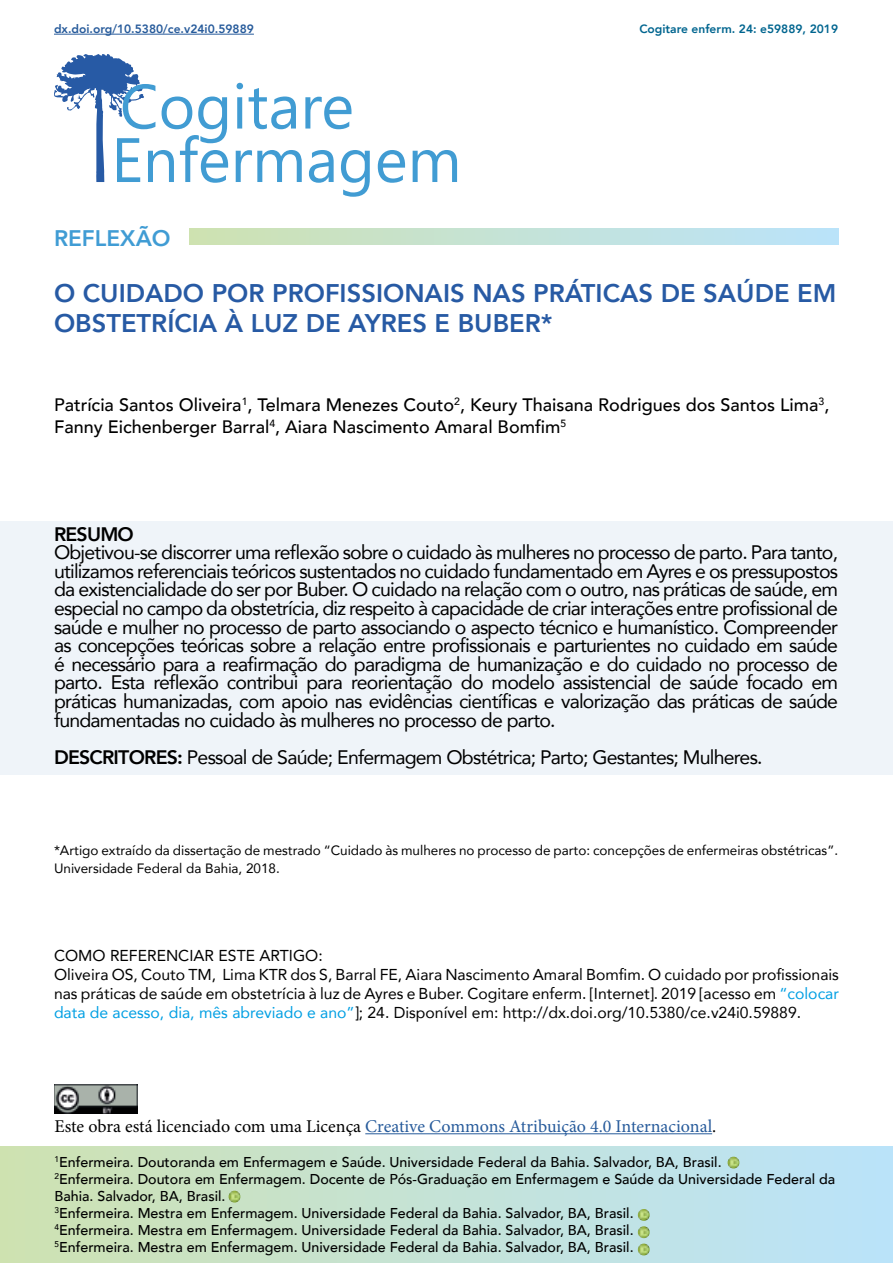
<style>
.page{position:relative;width:893px;height:1263px;background:#fff}
.page>*{position:absolute;margin:0;border:0;box-sizing:border-box;transform-origin:0 0}
.t1{font:800 25.5px/30.6px "Avenir";color:#275aa4}
.t2{font:800 22.5px "Avenir";color:#409cd4}
.t3{font:19.5px/18.6px "Avenir";letter-spacing:-.04em;color:#000;text-align:justify}
.t4{font:800 19.5px "Avenir";letter-spacing:-.04em;color:#000}
.t5{font:500 18px/21.6px "Avenir";color:#000}
.t6{font:18px "Minion Pro";color:#275b9b}
.t7{font:15.75px/18.9px "Avenir";color:#000}
.t8{font:500 14.25px/17.1px "Avenir";color:#000}
.t9{font:13.5px/18.8px "Avenir";color:#000}
.t10{font:800 12px "Avenir";color:#275b9b}
.t11{font:800 12px "Avenir";color:#00658f}
.s1{font-weight:800}
.s2{color:#009fe3}
.s3{color:#000}
</style>
<div class="page">
<svg style="left:236px;top:150px;width:66px;height:32px"></svg>
<svg style="left:309px;top:150px;width:25px;height:33px"></svg>
<svg style="left:341px;top:150px;width:29px;height:47px"></svg>
<svg style="left:378px;top:150px;width:27px;height:33px"></svg>
<svg style="left:413px;top:150px;width:44px;height:32px"></svg>
<svg style="left:54px;top:54px;width:174px;height:129px"></svg>
<svg style="left:237px;top:83px;width:6px;height:46px"></svg>
<svg style="left:249px;top:88px;width:47px;height:41px"></svg>
<svg style="left:305px;top:97px;width:46px;height:32px"></svg>
<div style="left:190px;top:228px;width:649px;height:17px;background:linear-gradient(to right,#cee2b2,#bae3fb)"></div>
<div style="left:0;top:521px;width:893px;height:254px;background:#eff4f9"></div>
<div style="left:0;top:1146px;width:893px;height:117px;background:linear-gradient(to right,#cee2b1,#bae3fb)"></div>
<svg style="left:728px;top:1157px;width:11px;height:11px"></svg>
<svg style="left:229px;top:1191px;width:11px;height:11px"></svg>
<svg style="left:638px;top:1209px;width:12px;height:46px"></svg>
<img style="left:54px;top:1084px;width:84px;height:29px">
<hr style="left:365px;top:1133px;width:347px;height:1px;background:#275b9b">
<hr style="left:54px;top:34px;width:200px;height:1px;background:#275b9b">
<p class="t10" style="left:54px;top:20px;width:201px">dx.doi.org/10.5380/ce.v24i0.59889</p>
<p class="t11" style="left:639px;top:20px;width:200px">Cogitare enferm. 24: e59889, 2019</p>
<p class="t2" style="left:54px;top:220px;width:118px">REFLEXÃO</p>
<h1 class="t1" style="left:54px;top:278px;width:784px">O CUIDADO POR PROFISSIONAIS NAS PRÁTICAS DE SAÚDE EM<br>OBSTETRÍCIA À LUZ DE AYRES E BUBER*</h1>
<p class="t5" style="left:54px;top:393px;width:777px">Patrícia Santos Oliveira<sup>1</sup>, Telmara Menezes Couto<sup>2</sup>, Keury Thaisana Rodrigues dos Santos Lima<sup>3</sup>,<br>Fanny Eichenberger Barral<sup>4</sup>, Aiara Nascimento Amaral Bomfim<sup>5</sup></p>
<p class="t4" style="left:54px;top:518px;width:81px">RESUMO</p>
<p class="t3" style="left:54px;top:542px;width:786px">Objetivou-se discorrer uma reflexão sobre o cuidado às mulheres no processo de parto. Para tanto, utilizamos referenciais teóricos sustentados no cuidado fundamentado em Ayres e os pressupostos da existencialidade do ser por Buber. O cuidado na relação com o outro, nas práticas de saúde, em especial no campo da obstetrícia, diz respeito à capacidade de criar interações entre profissional de saúde e mulher no processo de parto associando o aspecto técnico e humanístico. Compreender as concepções teóricas sobre a relação entre profissionais e parturientes no cuidado em saúde é necessário para a reafirmação do paradigma de humanização e do cuidado no processo de parto. Esta reflexão contribui para reorientação do modelo assistencial de saúde focado em práticas humanizadas, com apoio nas evidências científicas e valorização das práticas de saúde fundamentadas no cuidado às mulheres no processo de parto.</p>
<p class="t3" style="left:54px;top:747px;width:710px"><span class="s1">DESCRITORES:</span> Pessoal de Saúde; Enfermagem Obstétrica; Parto; Gestantes; Mulheres.</p>
<p class="t9" style="left:54px;top:840px;width:786px">*Artigo extraído da dissertação de mestrado “Cuidado às mulheres no processo de parto: concepções de enfermeiras obstétricas”.<br>Universidade Federal da Bahia, 2018.</p>
<p class="t7" style="left:54px;top:946px;width:786px">COMO REFERENCIAR ESTE ARTIGO:<br>Oliveira OS, Couto TM, Lima KTR dos S, Barral FE, Aiara Nascimento Amaral Bomfim. O cuidado por profissionais nas práticas de saúde em obstetrícia à luz de Ayres e Buber. Cogitare enferm. [Internet]. 2019 [acesso em <span class="s2">“colocar data de acesso, dia, mês abreviado e ano”</span>]; 24. Disponível em: http://dx.doi.org/10.5380/ce.v24i0.59889.</p>
<p class="t6" style="left:54px;top:1114px;width:663px"><span class="s3">Este obra está licenciado com uma Licença</span> Creative Commons Atribuição 4.0 Internacional<span class="s3">.</span></p>
<p class="t8" style="left:54px;top:1152px;width:782px"><sup>1</sup>Enfermeira. Doutoranda em Enfermagem e Saúde. Universidade Federal da Bahia. Salvador, BA, Brasil.<br><sup>2</sup>Enfermeira. Doutora em Enfermagem. Docente de Pós-Graduação em Enfermagem e Saúde da Universidade Federal da Bahia. Salvador, BA, Brasil.<br><sup>3</sup>Enfermeira. Mestra em Enfermagem. Universidade Federal da Bahia. Salvador, BA, Brasil.<br><sup>4</sup>Enfermeira. Mestra em Enfermagem. Universidade Federal da Bahia. Salvador, BA, Brasil.<br><sup>5</sup>Enfermeira. Mestra em Enfermagem. Universidade Federal da Bahia. Salvador, BA, Brasil.</p>
</div>
